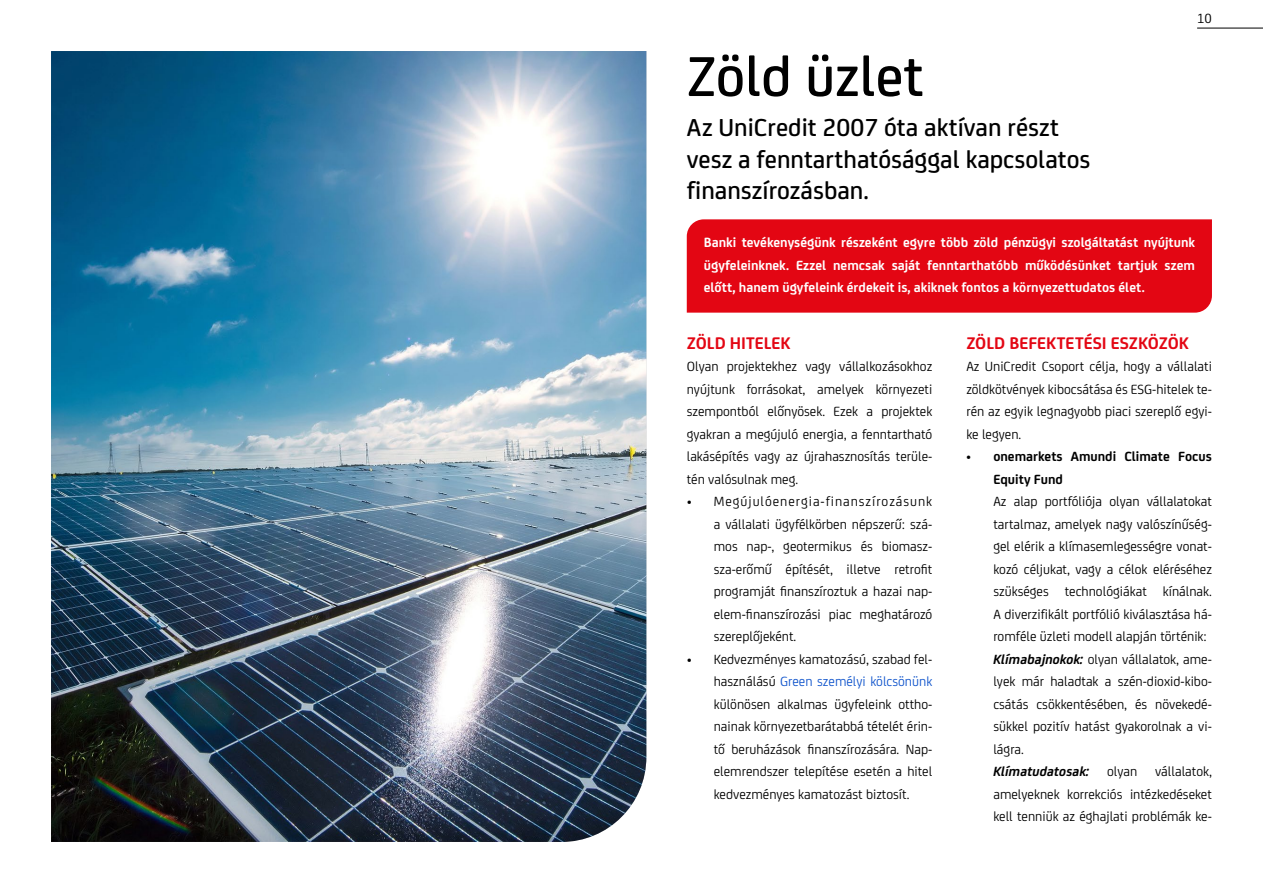
<style>
.page{position:relative;width:1263px;height:893px;background:#fff}
.page>*{position:absolute;margin:0;border:0;box-sizing:border-box;transform-origin:0 0}
.Sz_kiem1{font:500 60px "Uni Credit";color:#000}
.Sz_kiem2{font:500 26.25px/31.5px "Uni Credit";color:#000}
.Sz_Piros{font:700 18px "Uni Credit";color:#e30613}
.Sz_Beljebb{font:14.25px/22.5px "Uni Credit";color:#000;text-align:justify}
.Sz_Beljebb_BoldItalicElsoSzó{font:14.25px/22.5px "Uni Credit";color:#000;text-align:justify}
.PirosHatteres{font:700 14.25px/22.5px "Uni Credit";color:#fff;text-align:justify}
.t1{font:700 14.25px/22.5px "Uni Credit";color:#000}
.s1{color:#15c}
.s2{font-weight:700;font-style:italic}
</style>
<div class="page">
<hr style="left:1197px;top:28px;width:66px;height:1px;background:#000">
<div style="left:687px;top:219px;width:525px;height:94px;background:#e30613"></div>
<img style="left:51px;top:51px;width:595px;height:791px">
<p class="Sz_Beljebb" style="left:1197px;top:7px;width:16px">10</p>
<p class="Sz_kiem1" style="left:687px;top:32px;width:238px">Zöld üzlet</p>
<p class="Sz_kiem2" style="left:687px;top:110px;width:405px">Az UniCredit 2007 óta aktívan részt vesz a fenntarthatósággal kapcsolatos finanszírozásban.</p>
<p class="PirosHatteres" style="left:704px;top:230px;width:493px">Banki tevékenységünk részeként egyre több zöld pénzügyi szolgáltatást nyújtunk ügyfeleinknek. Ezzel nemcsak saját fenntarthatóbb működésünket tartjuk szem előtt, hanem ügyfeleink érdekeit is, akiknek fontos a környezettudatos élet.</p>
<p class="Sz_Piros" style="left:687px;top:329px;width:105px">ZÖLD HITELEK</p>
<p class="Sz_Beljebb" style="left:687px;top:354px;width:247px">Olyan projektekhez vagy vállalkozásokhoz nyújtunk forrásokat, amelyek környezeti szempontból előnyösek. Ezek a projektek gyakran a megújuló energia, a fenntartható lakásépítés vagy az újrahasznosítás terüle&shy;tén valósulnak meg.</p>
<p class="Sz_Beljebb" style="left:714px;top:489px;width:220px;text-indent:-27px">• Megújulóenergia-finanszírozásunk a vállalati ügyfélkörben népszerű: szá&shy;mos nap-, geotermikus és biomas - sza-erőmű építését, illetve retrofit programját finanszíroztuk a hazai nap&shy;elem-finanszírozási piac meghatározó szereplőjeként.</p>
<p class="Sz_Beljebb" style="left:714px;top:647px;width:220px;text-indent:-27px">• Kedvezményes kamatozású, szabad fel&shy;használású <span class="s1">Green személyi kölcsönünk </span>különösen alkalmas ügyfeleink ottho&shy;nainak környezetbarátabbá tételét érin&shy;tő beruházások finanszírozására. Nap&shy;elemrendszer telepítése esetén a hitel kedvezményes kamatozást biztosít.</p>
<p class="Sz_Piros" style="left:966px;top:329px;width:224px">ZÖLD BEFEKTETÉSI ESZKÖZÖK</p>
<p class="Sz_Beljebb" style="left:966px;top:354px;width:247px">Az UniCredit Csoport célja, hogy a vállalati zöldkötvények kibocsátása és ESG-hitelek te&shy;rén az egyik legnagyobb piaci szereplő egyi&shy;ke legyen.</p>
<p class="t1" style="left:993px;top:444px;width:220px;text-indent:-27px">• onemarkets Amundi Climate Focus<br>Equity Fund</p>
<p class="Sz_Beljebb" style="left:993px;top:489px;width:220px">Az alap portfóliója olyan vállalatokat tartalmaz, amelyek nagy valószínűség&shy;gel elérik a klímasemlegességre vonat&shy;kozó céljukat, vagy a célok eléréséhez szükséges technológiákat kínálnak.<br>A diverzifikált portfólió kiválasztása há&shy;romféle üzleti modell alapján történik:</p>
<p class="Sz_Beljebb_BoldItalicElsoSzó" style="left:993px;top:647px;width:220px"><span class="s2">Klímabajnokok:</span> olyan vállalatok, ame&shy;lyek már haladtak a szén-dioxid-kibo&shy;csátás csökkentésében, és növekedé&shy;sükkel pozitív hatást gyakorolnak a vi&shy;lágra.</p>
<p class="Sz_Beljebb_BoldItalicElsoSzó" style="left:993px;top:759px;width:220px"><span class="s2">Klímatudatosak:</span> olyan vállalatok, amelyeknek korrekciós intézkedéseket kell tenniük az éghajlati problémák ke-</p>
</div>
